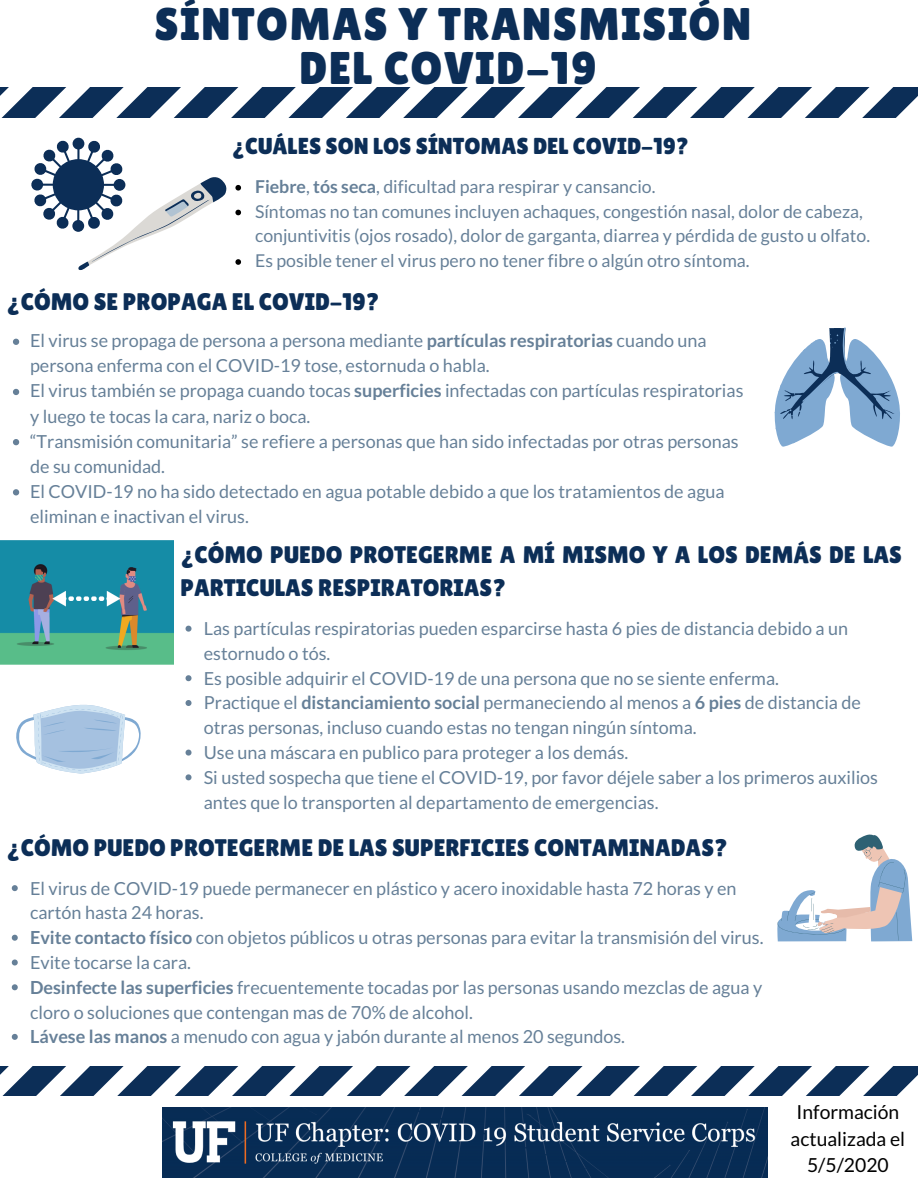
<style>
.page{position:relative;width:918px;height:1188px;background:#fff}
.page>*{position:absolute;margin:0;border:0;box-sizing:border-box;transform-origin:0 0}
.t1{font:45.75px/44.1px "Lilita One";letter-spacing:.03em;color:#0c2e57;text-align:center}
.t2{font:24px/33.3px "Lilita One";color:#0c2e57}
.t3{font:23.1px "Lilita One";color:#0c2e57}
.t4{font:19.35px/26.5px "Lato";color:#000;text-align:center}
.t5{font:18px/24.8px "Lato";color:#668098}
.t6{font:17.7px/24.8px "Lato";color:#668098}
.s1{font-weight:700}
</style>
<div class="page">
<svg style="left:0;top:88px;width:918px;height:29px"></svg>
<img style="left:163px;top:1108px;width:605px;height:70px">
<svg style="left:16px;top:705px;width:125px;height:68px"></svg>
<svg style="left:778px;top:834px;width:134px;height:107px"></svg>
<svg style="left:774px;top:327px;width:126px;height:120px"></svg>
<svg style="left:0;top:1067px;width:918px;height:29px"></svg>
<img style="left:0;top:541px;width:173px;height:123px">
<svg style="left:13px;top:339px;width:6px;height:6px"></svg>
<svg style="left:13px;top:389px;width:6px;height:6px"></svg>
<svg style="left:13px;top:439px;width:6px;height:6px"></svg>
<svg style="left:13px;top:489px;width:6px;height:6px"></svg>
<svg style="left:12px;top:885px;width:6px;height:6px"></svg>
<svg style="left:12px;top:935px;width:6px;height:6px"></svg>
<svg style="left:12px;top:960px;width:6px;height:6px"></svg>
<svg style="left:12px;top:984px;width:6px;height:6px"></svg>
<svg style="left:12px;top:1034px;width:6px;height:6px"></svg>
<svg style="left:235px;top:185px;width:6px;height:6px"></svg>
<svg style="left:235px;top:210px;width:6px;height:5px"></svg>
<svg style="left:235px;top:259px;width:6px;height:6px"></svg>
<svg style="left:186px;top:626px;width:6px;height:6px"></svg>
<svg style="left:186px;top:675px;width:6px;height:6px"></svg>
<svg style="left:186px;top:700px;width:6px;height:6px"></svg>
<svg style="left:186px;top:750px;width:6px;height:6px"></svg>
<svg style="left:186px;top:774px;width:6px;height:6px"></svg>
<svg style="left:31px;top:138px;width:196px;height:132px"></svg>
<h1 class="t1" style="left:154px;top:1px;width:599px">SÍNTOMAS Y TRANSMISIÓN<br>DEL COVID-19</h1>
<p class="t3" style="left:232px;top:133px;width:459px">¿CUÁLES SON LOS SÍNTOMAS DEL COVID-19?</p>
<p class="t6" style="left:255px;top:174px;width:617px"><span class="s1">Fiebre</span>, <span class="s1">tós seca</span>, dificultad para respirar y cansancio.<br>Síntomas no tan comunes incluyen achaques, congestión nasal, dolor de cabeza, conjuntivitis (ojos rosado), dolor de garganta, diarrea y pérdida de gusto u olfato.<br>Es posible tener el virus pero no tener fibre o algún otro síntoma.</p>
<h2 class="t2" style="left:7px;top:285px;width:375px">¿CÓMO SE PROPAGA EL COVID-19?</h2>
<p class="t5" style="left:30px;top:328px;width:715px">El virus se propaga de persona a persona mediante <span class="s1">partículas respiratorias</span> cuando una persona enferma con el COVID-19 tose, estornuda o habla.<br>El virus también se propaga cuando tocas <span class="s1">superficies</span> infectadas con partículas respiratorias y luego te tocas la cara, nariz o boca.<br>“Transmisión comunitaria” se refiere a personas que han sido infectadas por otras personas de su comunidad.<br>El COVID-19 no ha sido detectado en agua potable debido a que los tratamientos de agua eliminan e inactivan el virus.</p>
<h2 class="t2" style="left:180px;top:538px;width:723px">¿CÓMO PUEDO PROTEGERME A MÍ MISMO Y A LOS DEMÁS DE LAS<br>PARTICULAS RESPIRATORIAS?</h2>
<p class="t5" style="left:204px;top:616px;width:676px">Las partículas respiratorias pueden esparcirse hasta 6 pies de distancia debido a un estornudo o tós.<br>Es posible adquirir el COVID-19 de una persona que no se siente enferma.<br>Practique el <span class="s1">distanciamiento social</span> permaneciendo al menos a <span class="s1">6 pies</span> de distancia de otras personas, incluso cuando estas no tengan ningún síntoma.<br>Use una máscara en publico para proteger a los demás.<br>Si usted sospecha que tiene el COVID-19, por favor déjele saber a los primeros auxilios antes que lo transporten al departamento de emergencias.</p>
<h2 class="t2" style="left:7px;top:831px;width:723px">¿CÓMO PUEDO PROTEGERME DE LAS SUPERFICIES CONTAMINADAS?</h2>
<p class="t5" style="left:30px;top:875px;width:735px">El virus de COVID-19 puede permanecer en plástico y acero inoxidable hasta 72 horas y en cartón hasta 24 horas.<br><span class="s1">Evite contacto físico</span> con objetos públicos u otras personas para evitar la transmisión del virus.<br>Evite tocarse la cara.<br><span class="s1">Desinfecte las superficies</span> frecuentemente tocadas por las personas usando mezclas de agua y cloro o soluciones que contengan mas de 70% de alcohol.<br><span class="s1">Lávese las manos</span> a menudo con agua y jabón durante al menos 20 segundos.</p>
<p class="t4" style="left:791px;top:1099px;width:116px">Información actualizada el<br>5/5/2020</p>
</div>
